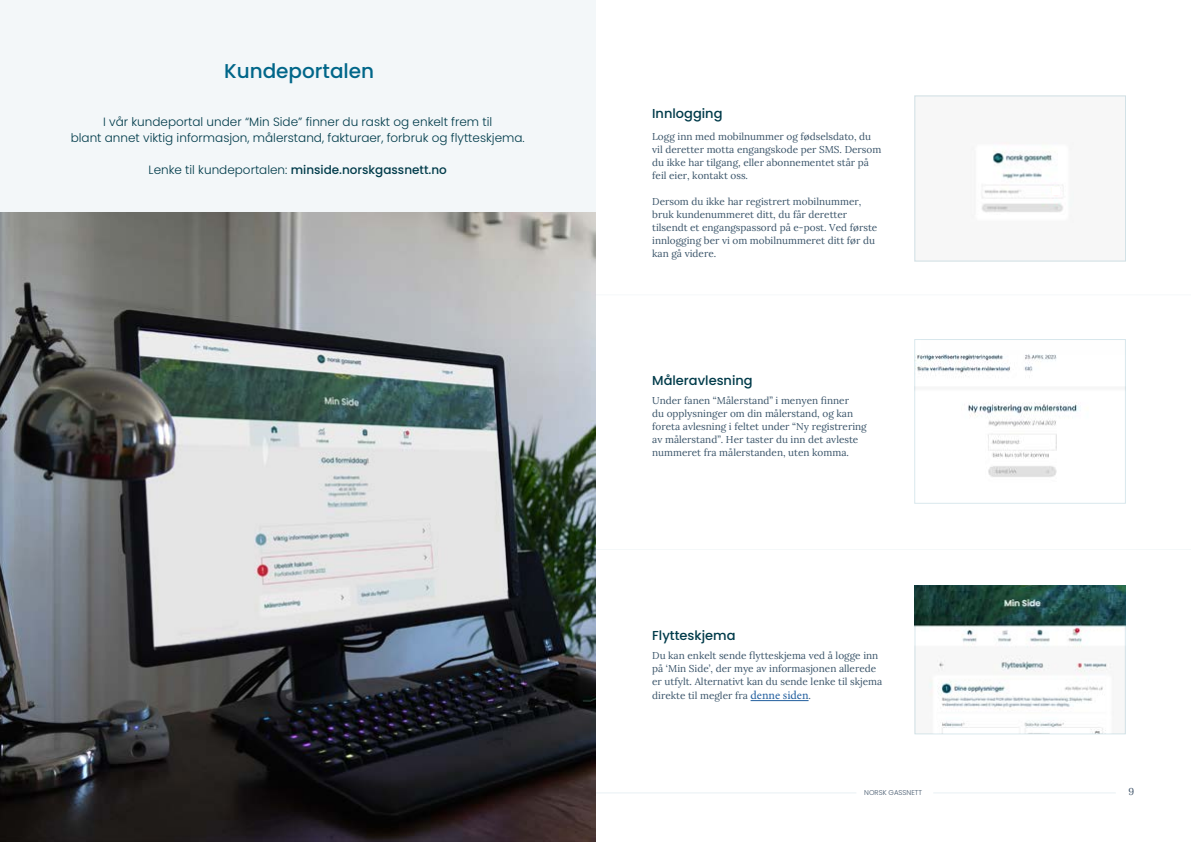
<style>
.page{position:relative;width:1191px;height:842px;background:#fff}
.page>*{position:absolute;margin:0;border:0;box-sizing:border-box;transform-origin:0 0}
.t1{font:500 20px "Poppins";color:#006689}
.t2{font:500 13px "Poppins";color:#003b4a}
.t3{font:300 12px/16px "Poppins";color:#003b4a;text-align:center}
.t4{font:500 12px "Poppins";color:#003b4a}
.t5{font:10px/13px "Lora";color:#3a5469}
.t6{font:10px "Lora";color:#405469}
.t7{font:300 7px "Poppins";color:#405469}
.s1{font-weight:300}
.s2{font-family:"Minion Pro";font-size:12px;color:#215e9e}
</style>
<div class="page">
<hr style="left:595px;top:792px;width:261px;height:1px;background:#006182">
<hr style="left:933px;top:792px;width:182px;height:1px;background:#006182">
<img style="left:917px;top:354px;width:162px;height:123px">
<img style="left:917px;top:587px;width:206px;height:145px">
<div style="left:0;top:0;width:595px;height:213px;background:#f3f7f9"></div>
<img style="left:0;top:213px;width:595px;height:629px">
<img style="left:972px;top:142px;width:102px;height:74px">
<hr style="left:750px;top:700px;width:58px;height:1px;background:#215e9e">
<hr style="left:595px;top:294px;width:596px;height:1px;background:#006689">
<hr style="left:595px;top:549px;width:596px;height:1px;background:#006689">
<div style="left:1052px;top:187px;width:7px;height:8px;background:#fff"></div>
<h1 class="t1" style="left:224px;top:59px;width:152px">Kundeportalen</h1>
<p class="t3" style="left:71px;top:114px;width:455px">I vår kundeportal under “Min Side” finner du raskt og enkelt frem til<br>blant annet viktig informasjon, målerstand, fakturaer, forbruk og flytteskjema.</p>
<p class="t4" style="left:149px;top:163px;width:300px"><span class="s1">Lenke til kundeportalen:</span> minside.norskgassnett.no</p>
<h2 class="t2" style="left:652px;top:106px;width:72px">Innlogging</h2>
<p class="t5" style="left:652px;top:129px;width:231px">Logg inn med mobilnummer og fødselsdato, du vil deretter motta engangskode per SMS. Dersom du ikke har tilgang, eller abonnementet står på feil eier, kontakt oss.</p>
<p class="t5" style="left:652px;top:194px;width:227px">Dersom du ikke har registrert mobilnummer, bruk kundenummeret ditt, du får deretter tilsendt et engangspassord på e-post. Ved første innlogging ber vi om mobilnummeret ditt før du kan gå videre.</p>
<h2 class="t2" style="left:652px;top:372px;width:102px">Måleravlesning</h2>
<p class="t5" style="left:652px;top:393px;width:216px">Under fanen “Målerstand” i menyen finner<br>du opplysninger om din målerstand, og kan foreta avlesning i feltet under “Ny registrering av målerstand”. Her taster du inn det avleste nummeret fra målerstanden, uten komma.</p>
<h2 class="t2" style="left:652px;top:628px;width:85px">Flytteskjema</h2>
<p class="t5" style="left:652px;top:648px;width:232px">Du kan enkelt sende flytteskjema ved å logge inn på ‘Min Side’, der mye av informasjonen allerede er utfylt. Alternativt kan du sende lenke til skjema</p>
<p class="t5" style="left:652px;top:689px;width:160px">direkte til megler fra <span class="s2">denne siden</span>.</p>
<p class="t7" style="left:864px;top:789px;width:59px">NORSK GASSNETT</p>
<p class="t6" style="left:1128px;top:784px;width:7px">9</p>
</div>
